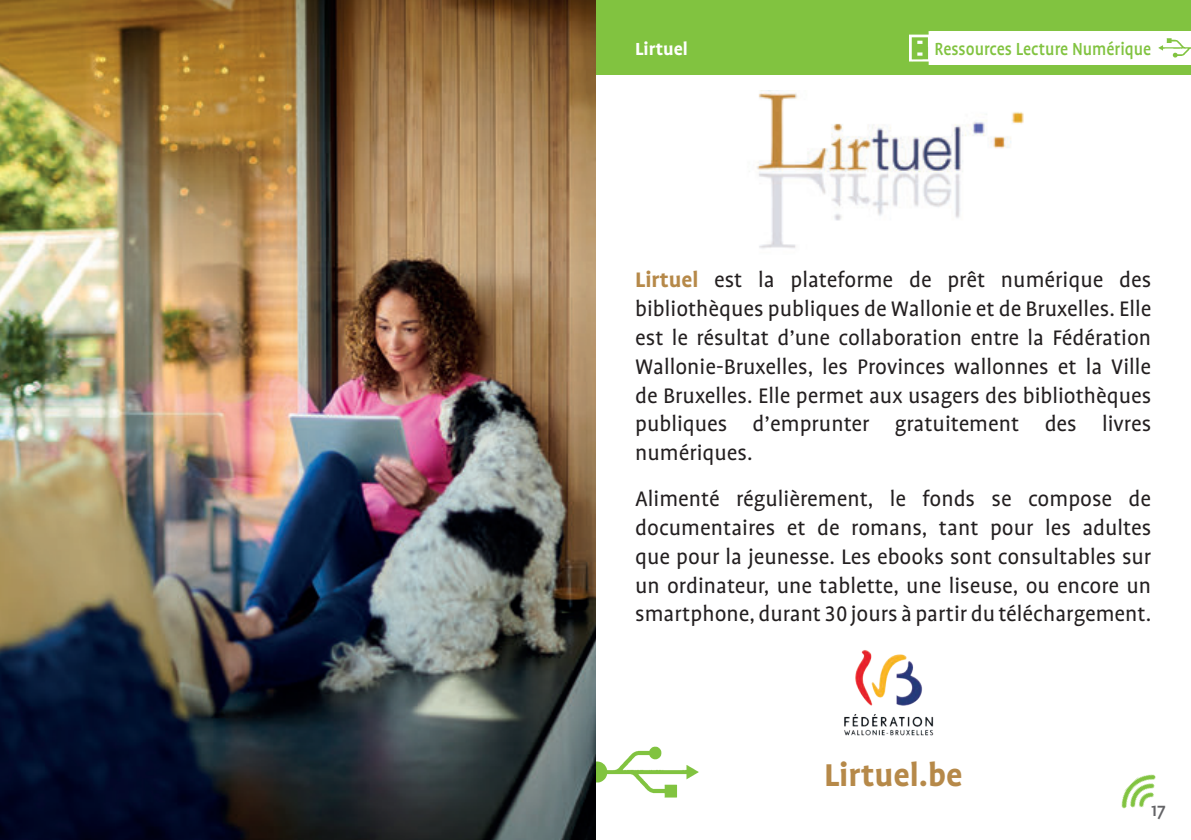
<style>
.page{position:relative;width:1191px;height:840px;background:#fff}
.page>*{position:absolute;margin:0;border:0;box-sizing:border-box;transform-origin:0 0}
.t1{font:700 36px "Profile OT";color:#b68949}
.t2{font:24px/28.8px "Profile OT";color:#231f20;text-align:justify}
.t3{font:500 20px "Profile OT";color:#81c340;scale:.9 1}
.t4{font:700 20px "Profile OT";color:#fff}
.t5{font:500 20px "Profile OT";color:#636366}
.s1{font-weight:700;color:#b68949}
</style>
<div class="page">
<img style="left:0;top:0;width:595px;height:839px">
<div style="left:595px;top:0;width:596px;height:75px;background:#81c340"></div>
<div style="left:909px;top:32px;width:282px;height:32px;background:#fff"></div>
<img style="left:1121px;top:774px;width:35px;height:35px">
<img style="left:595px;top:743px;width:104px;height:56px">
<img style="left:1157px;top:37px;width:34px;height:22px">
<img style="left:756px;top:91px;width:268px;height:158px">
<img style="left:844px;top:650px;width:90px;height:86px">
<p class="t4" style="left:635px;top:37px;width:54px">Lirtuel</p>
<p class="t3" style="left:934px;top:37px;width:242px">Ressources Lecture Numérique</p>
<p class="t2" style="left:635px;top:266px;width:517px"><span class="s1">Lirtuel</span> est la plateforme de prêt numérique des bibliothèques publiques de Wallonie et de Bruxelles. Elle est le résultat d’une collaboration entre la Fédération Wallonie-Bruxelles, les Provinces wallonnes et la Ville de Bruxelles. Elle permet aux usagers des bibliothèques publiques d’emprunter gratuitement des livres numériques.</p>
<p class="t2" style="left:635px;top:484px;width:517px">Alimenté régulièrement, le fonds se compose de documentaires et de romans, tant pour les adultes que pour la jeunesse. Les ebooks sont consultables sur un ordinateur, une tablette, une liseuse, ou encore un smartphone, durant 30 jours à partir du téléchargement.</p>
<h1 class="t1" style="left:824px;top:754px;width:140px">Lirtuel.be</h1>
<p class="t5" style="left:1151px;top:798px;width:16px">17</p>
</div>
